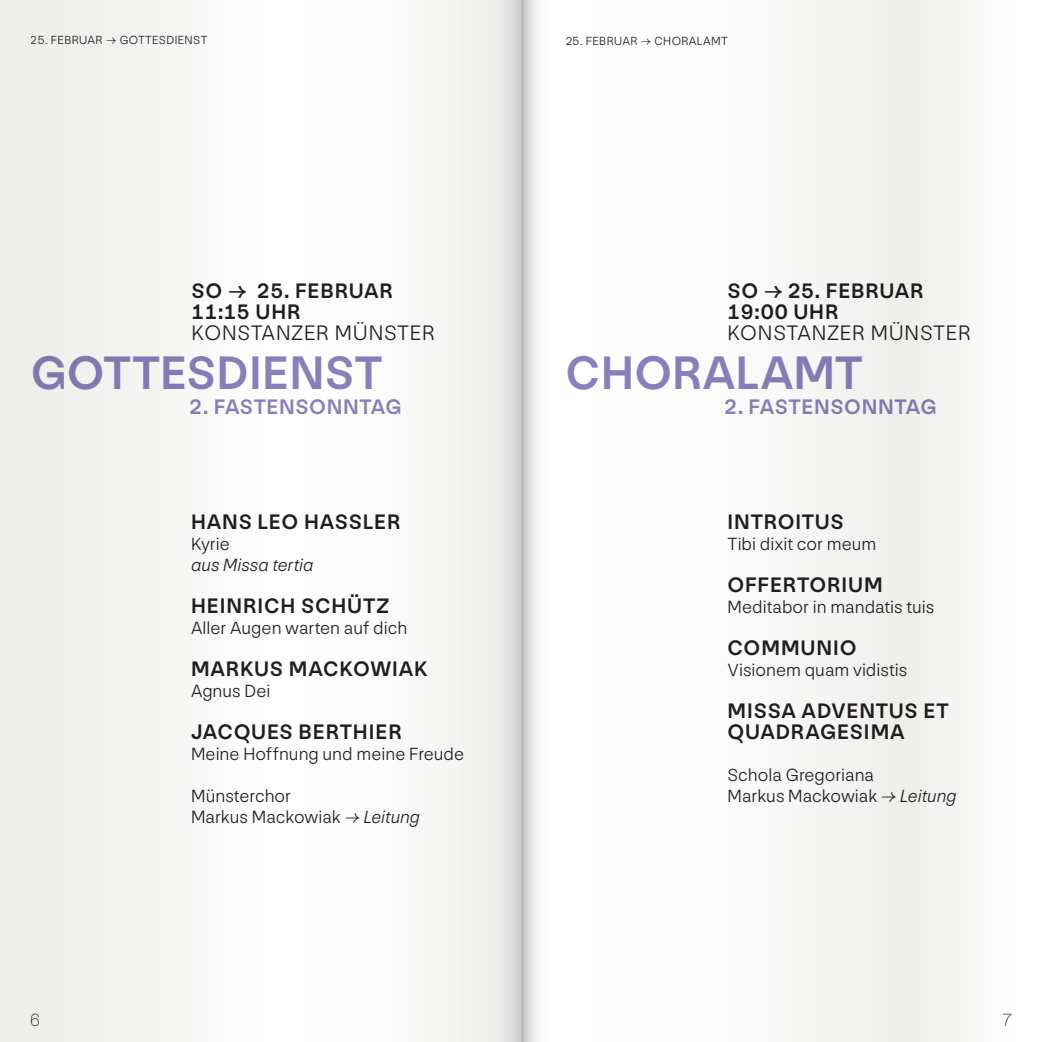
<style>
.page{position:relative;width:1042px;height:1042px;background:#fff}
.page>*{position:absolute;margin:0;border:0;box-sizing:border-box;transform-origin:0 0}
.t1{font:500 49px "NN Nouvelle Grotesk STD";letter-spacing:.005em;color:#8781bd}
.t2{font:500 21.88px/21px "NN Nouvelle Grotesk STD";letter-spacing:.04em;color:#231f20}
.t3{font:300 21.88px "NN Nouvelle Grotesk STD";letter-spacing:.025em;color:#231f20}
.t4{font:500 21.88px "NN Nouvelle Grotesk STD";letter-spacing:.025em;color:#8781bd}
.t5{font:300 18.38px/21px "NN Nouvelle Grotesk STD";color:#231f20}
.t6{font:18.38px "NN Nouvelle Grotesk STD Light Diagonal";letter-spacing:.005em;color:#231f20}
.t7{font:100 18.38px "NN Nouvelle Grotesk STD";color:#231f20}
.t8{font:300 12.25px "NN Nouvelle Grotesk STD";letter-spacing:.03em;color:#231f20}
.s1{font-family:"NN Nouvelle Grotesk STD Light Diagonal";font-weight:400}
</style>
<div class="page">
<div style="left:0;top:0;width:521px;height:1042px;background:#f6f6f5"></div>
<div style="left:521px;top:0;width:521px;height:1042px;background:linear-gradient(to right,#fafafa,#f6f6f5)"></div>
<p class="t8" style="left:31px;top:33px;width:178px">25. FEBRUAR → GOTTESDIENST</p>
<p class="t2" style="left:192px;top:280px;width:203px">SO → 25. FEBRUAR<br>11:15 UHR</p>
<p class="t3" style="left:192px;top:320px;width:245px">KONSTANZER MÜNSTER</p>
<h1 class="t1" style="left:31px;top:343px;width:353px">GOTTESDIENST</h1>
<p class="t4" style="left:190px;top:393px;width:213px">2. FASTENSONNTAG</p>
<p class="t2" style="left:191px;top:511px;width:211px">HANS LEO HASSLER</p>
<p class="t5" style="left:191px;top:533px;width:40px">Kyrie</p>
<p class="t6" style="left:191px;top:554px;width:124px">aus Missa tertia</p>
<p class="t2" style="left:191px;top:595px;width:200px">HEINRICH SCHÜTZ</p>
<p class="t5" style="left:191px;top:617px;width:218px">Aller Augen warten auf dich</p>
<p class="t2" style="left:191px;top:658px;width:238px">MARKUS MACKOWIAK</p>
<p class="t5" style="left:191px;top:680px;width:81px">Agnus Dei</p>
<p class="t2" style="left:191px;top:721px;width:212px">JACQUES BERTHIER</p>
<p class="t5" style="left:191px;top:743px;width:275px">Meine Hoffnung und meine Freude</p>
<p class="t5" style="left:191px;top:785px;width:230px">Münsterchor<br>Markus Mackowiak <span class="s1">→ Leitung</span></p>
<p class="t8" style="left:566px;top:34px;width:164px">25. FEBRUAR → CHORALAMT</p>
<p class="t2" style="left:727px;top:280px;width:197px">SO → 25. FEBRUAR<br>19:00 UHR</p>
<p class="t3" style="left:727px;top:320px;width:245px">KONSTANZER MÜNSTER</p>
<h1 class="t1" style="left:566px;top:343px;width:299px">CHORALAMT</h1>
<p class="t4" style="left:724px;top:393px;width:213px">2. FASTENSONNTAG</p>
<p class="t2" style="left:727px;top:511px;width:118px">INTROITUS</p>
<p class="t5" style="left:727px;top:533px;width:150px">Tibi dixit cor meum</p>
<p class="t2" style="left:727px;top:574px;width:157px">OFFERTORIUM</p>
<p class="t5" style="left:727px;top:596px;width:208px">Meditabor in mandatis tuis</p>
<p class="t2" style="left:727px;top:637px;width:131px">COMMUNIO</p>
<p class="t5" style="left:727px;top:659px;width:181px">Visionem quam vidistis</p>
<p class="t2" style="left:727px;top:700px;width:223px">MISSA ADVENTUS ET<br>QUADRAGESIMA</p>
<p class="t5" style="left:727px;top:764px;width:230px">Schola Gregoriana<br>Markus Mackowiak <span class="s1">→ Leitung</span></p>
<p class="t7" style="left:30px;top:1010px;width:12px">6</p>
<p class="t7" style="left:1002px;top:1010px;width:10px">7</p>
</div>
